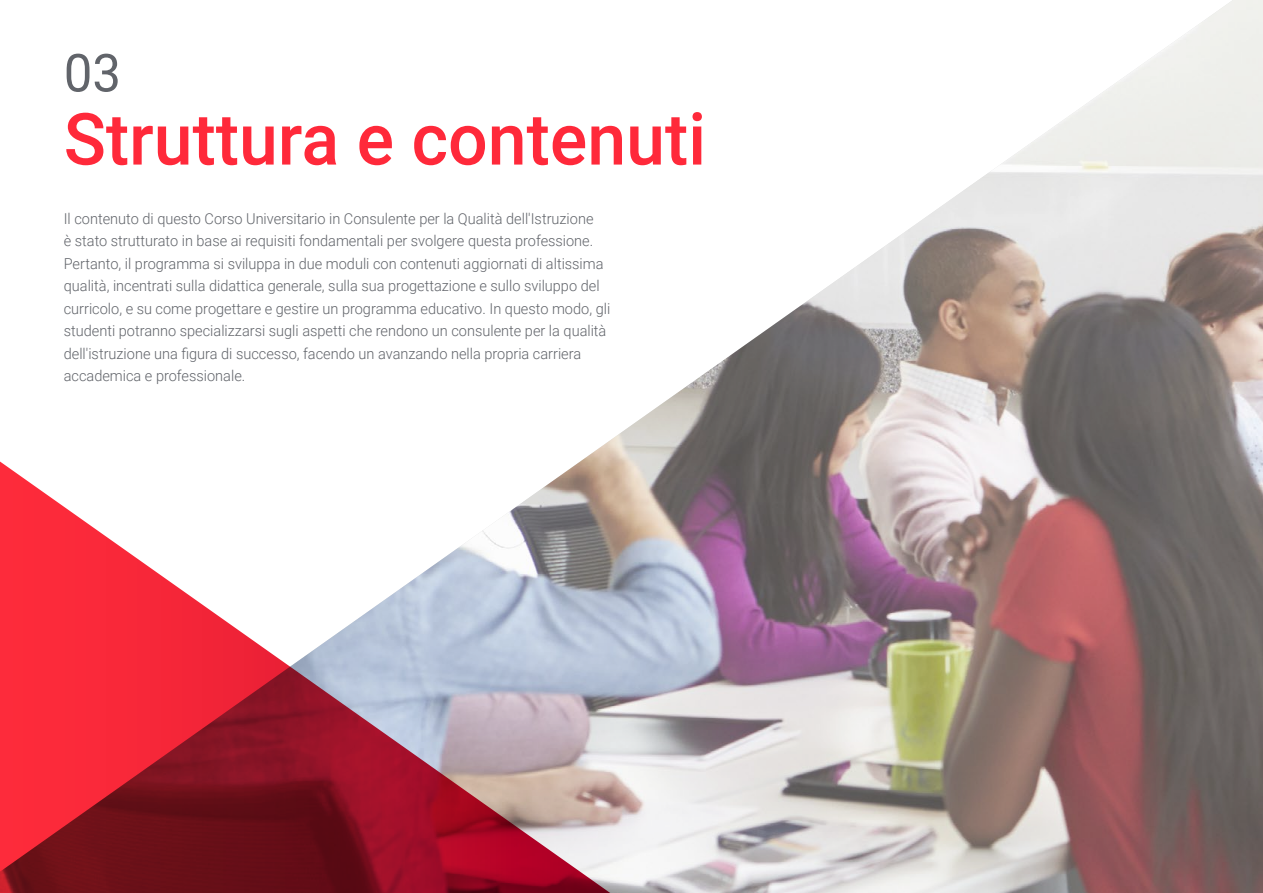
<style>
.page{position:relative;width:1263px;height:893px;background:#fff}
.page>*{position:absolute;margin:0;border:0;box-sizing:border-box;transform-origin:0 0}
.t1{font:500 72px "Roboto";color:#ff293a}
.t2{font:52.5px "Roboto";color:#61646a}
.t3{font:300 15px/22.5px "Roboto";color:#61646a}
</style>
<div class="page">
<img style="left:602px;top:0;width:661px;height:893px">
<svg style="left:0;top:446px;width:640px;height:447px"></svg>
<h2 class="t2" style="left:64px;top:36px;width:59px">03</h2>
<h1 class="t1" style="left:64px;top:89px;width:644px">Struttura e contenuti</h1>
<p class="t3" style="left:64px;top:207px;width:548px">Il contenuto di questo Corso Universitario in Consulente per la Qualità dell'Istruzione<br>è stato strutturato in base ai requisiti fondamentali per svolgere questa professione.<br>Pertanto, il programma si sviluppa in due moduli con contenuti aggiornati di altissima qualità, incentrati sulla didattica generale, sulla sua progettazione e sullo sviluppo del curricolo, e su come progettare e gestire un programma educativo. In questo modo, gli studenti potranno specializzarsi sugli aspetti che rendono un consulente per la qualità dell'istruzione una figura di successo, facendo un avanzando nella propria carriera accademica e professionale.</p>
</div>
